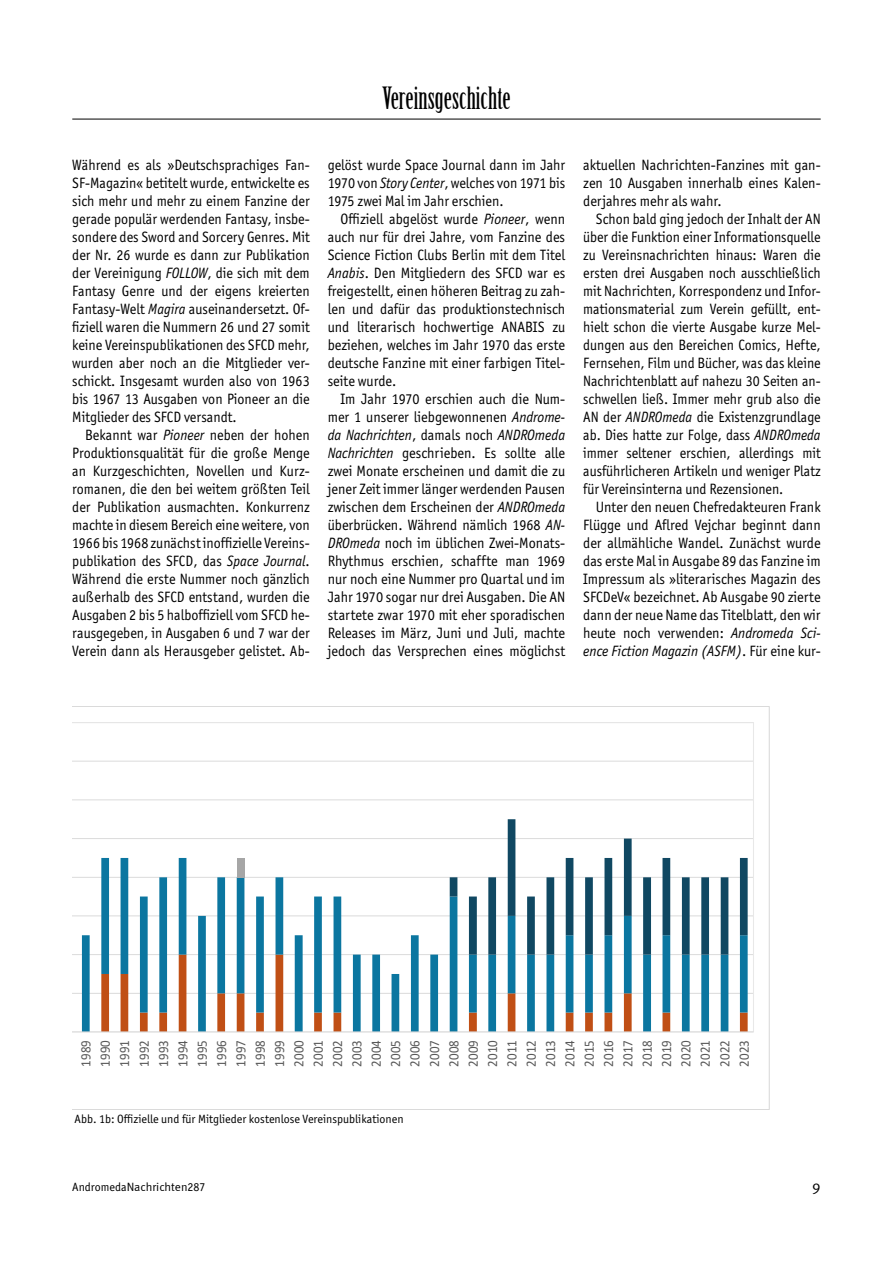
<style>
.page{position:relative;width:893px;height:1263px;background:#fff}
.page>*{position:absolute;margin:0;border:0;box-sizing:border-box;transform-origin:0 0}
.t1{font:30px "Birch Std";color:#000}
.t2{font:15px/18px "Officina Sans ITC Std";color:#000;text-align:justify;scale:.95 1}
.t3{font:15px/18px "Officina Sans ITC Std";color:#000;text-align:justify;scale:.94 1}
.t4{font:15px/18px "Officina Sans ITC Std";color:#000;text-align:justify;scale:.93 1}
.t5{font:15px "Meta Normal";color:#000}
.t6{font:14.25px/19.4px "Calibri";color:#595959;text-align:justify;scale:.91 1}
.t7{font:12px "Officina Sans ITC Std";color:#000}
.s1{font-style:italic}
.s2{font-family:"Meta Normal"}
</style>
<div class="page">
<hr style="left:72px;top:119px;width:749px;height:1px;background:#000">
<svg style="left:72px;top:706px;width:698px;height:404px"></svg>
<h1 class="t1" style="left:382px;top:81px;width:130px">Vereinsgeschichte</h1>
<p class="t3" style="left:72px;top:156px;width:254px">Während es als »Deutschsprachiges Fan-SF-Magazin« betitelt wurde, entwickelte es sich mehr und mehr zu einem Fanzine der gerade populär werdenden Fantasy, insbe&shy;sondere des Sword and Sorcery Genres. Mit der Nr. 26 wurde es dann zur Publikation der Vereinigung <span class="s1">FOLLOW</span>, die sich mit dem Fantasy Genre und der eigens kreierten Fantasy-Welt <span class="s1">Magira</span> auseinandersetzt. Of&shy;fiziell waren die Nummern 26 und 27 somit keine Vereinspublikationen des SFCD mehr, wurden aber noch an die Mitglieder ver&shy;schickt. Insgesamt wurden also von 1963 bis 1967 13 Ausgaben von Pioneer an die Mitglieder des SFCD versandt.</p>
<p class="t3" style="left:72px;top:426px;width:254px;text-indent:13px">Bekannt war <span class="s1">Pioneer</span> neben der hohen Produktionsqualität für die große Menge an Kurzgeschichten, Novellen und Kurz&shy;romanen, die den bei weitem größten Teil der Publikation ausmachten. Konkurrenz machte in diesem Bereich eine weitere, von 1966 bis 1968 zunächst inoffizielle Vereins&shy;publikation des SFCD, das <span class="s1">Space Journal</span>.<br>Während die erste Nummer noch gänzlich außerhalb des SFCD entstand, wurden die Ausgaben 2 bis 5 halboffiziell vom SFCD he&shy;rausgegeben, in Ausgaben 6 und 7 war der Verein dann als Herausgeber gelistet. Ab-</p>
<p class="t3" style="left:328px;top:156px;width:254px">gelöst wurde Space Journal dann im Jahr 1970 von <span class="s1">Story Center</span>, welches von 1971 bis 1975 zwei Mal im Jahr erschien.</p>
<p class="t2" style="left:328px;top:210px;width:251px;text-indent:13px">Offiziell abgelöst wurde <span class="s1">Pioneer</span>, wenn auch nur für drei Jahre, vom Fanzine des Science Fiction Clubs Berlin mit dem Titel <span class="s1">Anabis</span>. Den Mitgliedern des SFCD war es freigestellt, einen höheren Beitrag zu zah&shy;len und dafür das produktionstechnisch und literarisch hochwertige ANABIS zu beziehen, welches im Jahr 1970 das erste deutsche Fanzine mit einer farbigen Titel&shy;seite wurde.</p>
<p class="t2" style="left:328px;top:390px;width:251px;text-indent:13px">Im Jahr 1970 erschien auch die Num&shy;mer 1 unserer liebgewonnenen <span class="s1">Androme&shy;da Nachrichten</span>, damals noch <span class="s1">ANDROmeda Nachrichten</span> geschrieben. Es sollte alle zwei Monate erscheinen und damit die zu jener Zeit immer länger werdenden Pausen zwischen dem Erscheinen der <span class="s1">ANDROmeda </span>überbrücken. Während nämlich 1968 <span class="s1">AN-DROmeda</span> noch im üblichen Zwei-Monats-Rhythmus erschien, schaffte man 1969 nur noch eine Nummer pro Quartal und im Jahr 1970 sogar nur drei Ausgaben. Die AN startete zwar 1970 mit eher sporadischen Releases im März, Juni und Juli, machte jedoch das Versprechen eines möglichst</p>
<p class="t2" style="left:583px;top:156px;width:251px">aktuellen Nachrichten-Fanzines mit gan&shy;zen 10 Ausgaben innerhalb eines Kalen&shy;derjahres mehr als wahr.</p>
<p class="t4" style="left:583px;top:210px;width:257px;text-indent:13px">Schon bald ging jedoch der Inhalt der AN über die Funktion einer Informationsquelle zu Vereinsnachrichten hinaus: Waren die ersten drei Ausgaben noch ausschließlich mit Nachrichten, Korrespondenz und Infor&shy;mationsmaterial zum Verein gefüllt, ent&shy;hielt schon die vierte Ausgabe kurze Mel&shy;dungen aus den Bereichen Comics, Hefte, Fernsehen, Film und Bücher, was das kleine Nachrichtenblatt auf nahezu 30 Seiten an&shy;schwellen ließ. Immer mehr grub also die AN der <span class="s1">ANDROmeda</span> die Existenzgrundlage ab. Dies hatte zur Folge, dass <span class="s1">ANDROmeda </span>immer seltener erschien, allerdings mit ausführlicheren Artikeln und weniger Platz für Vereinsinterna und Rezensionen.</p>
<p class="t2" style="left:583px;top:498px;width:251px;text-indent:13px">Unter den neuen Chefredakteuren Frank Flügge und Aflred Vejchar beginnt dann der allmähliche Wandel. Zunächst wurde das erste Mal in Ausgabe 89 das Fanzine im Impressum als »literarisches Magazin des SFCDeV« bezeichnet. Ab Ausgabe 90 zierte dann der neue Name das Titelblatt, den wir heute noch verwenden: <span class="s1">Andromeda Sci&shy;ence Fiction Magazin (ASFM)</span>. Für eine kur-</p>
<p class="t6" style="left:76px;top:1066px;width:31px;rotate:-90deg">1989<br>1990<br>1991<br>1992<br>1993<br>1994<br>1995<br>1996<br>1997<br>1998<br>1999<br>2000<br>2001<br>2002<br>2003<br>2004<br>2005<br>2006<br>2007<br>2008<br>2009<br>2010<br>2011<br>2012<br>2013<br>2014<br>2015<br>2016<br>2017<br>2018<br>2019<br>2020<br>2021<br>2022<br>2023</p>
<p class="t7" style="left:74px;top:1112px;width:331px">Abb. 1b: Offizielle und für Mitglieder kostenlose Vereinspublikationen</p>
<p class="t7" style="left:72px;top:1180px;width:135px">Andromeda<span class="s2">Nachrichten</span>287</p>
<p class="t5" style="left:812px;top:1177px;width:10px">9</p>
</div>
